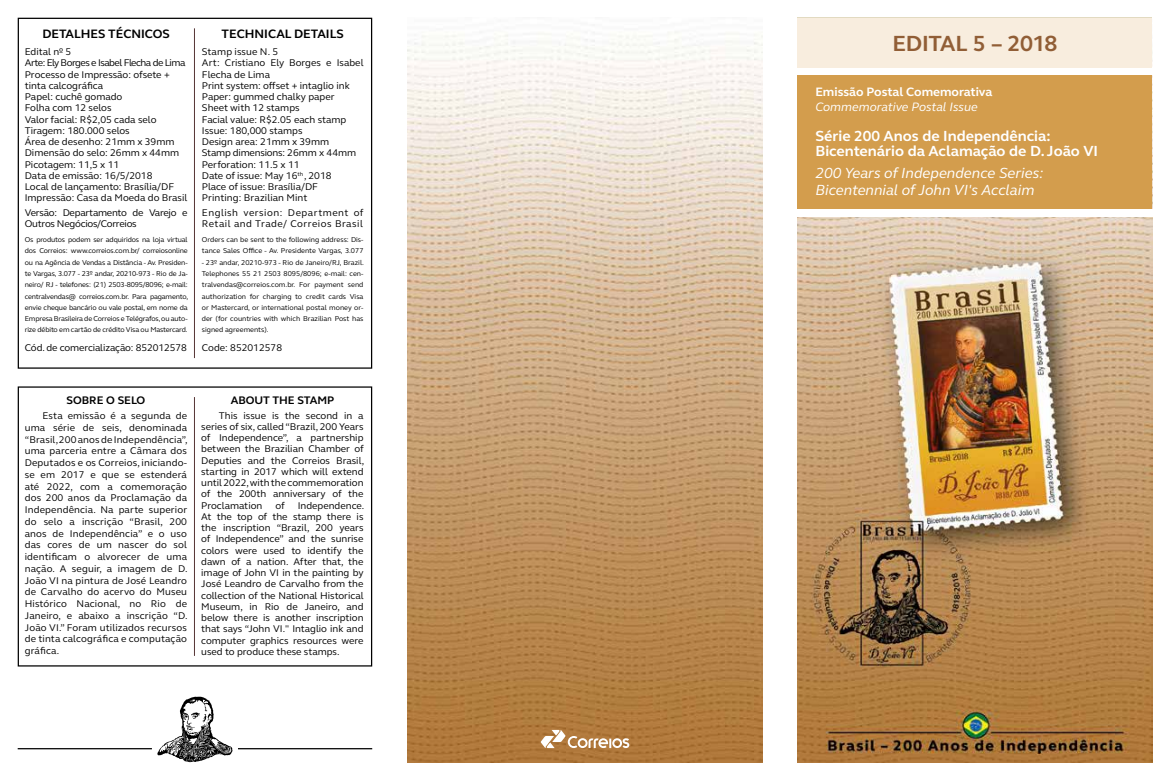
<style>
.page{position:relative;width:1170px;height:780px;background:#fff}
.page>*{position:absolute;margin:0;border:0;box-sizing:border-box;transform-origin:0 0}
.t1{font:700 22.5px "FS Elliot";letter-spacing:-.015em;color:#915e36}
.t2{font:700 15px/15px "FS Elliot";color:#fff}
.t3{font:italic 15px/16.8px "FS Elliot";color:#fff}
.t4{font:700 12.5px "FS Elliot";color:#000}
.t5{font:700 12.5px "FS Elliot";color:#fff}
.t6{font:italic 12.5px "FS Elliot";color:#fff}
.t7{font:700 11.25px "FS Elliot";color:#000}
.t8{font:10px/11.2px "FS Elliot";color:#000;text-align:justify}
.t9{font:10px/11.2px "FS Elliot";letter-spacing:.05em;color:#000}
.t10{font:10px/11.2px "FS Elliot";letter-spacing:-.025em;color:#000}
.t11{font:7.25px/11.2px "FS Elliot";color:#000;text-align:justify}
</style>
<div class="page">
<img style="left:797px;top:217px;width:355px;height:545px">
<img style="left:408px;top:31px;width:354px;height:731px">
<div style="left:797px;top:74px;width:355px;height:137px;background:#d39d4d"></div>
<div style="left:18px;top:18px;width:354px;height:350px;border:1px solid #000"></div>
<div style="left:18px;top:386px;width:354px;height:280px;border:1px solid #000"></div>
<svg style="left:540px;top:729px;width:89px;height:19px"></svg>
<hr style="left:194px;top:28px;width:1px;height:330px;background:#563535">
<hr style="left:194px;top:397px;width:1px;height:258px;background:#563535">
<div style="left:791px;top:209px;width:374px;height:7px;background:#fff"></div>
<div style="left:797px;top:18px;width:355px;height:49px;background:#f8edde"></div>
<svg style="left:157px;top:696px;width:75px;height:66px"></svg>
<hr style="left:238px;top:748px;width:134px;height:1px;background:#000">
<hr style="left:18px;top:748px;width:134px;height:1px;background:#000">
<p class="t4" style="left:42px;top:25px;width:129px">DETALHES TÉCNICOS</p>
<p class="t8" style="left:25px;top:46px;width:164px;text-align:left">Edital nº 5<br>Arte: Ely Borges e Isabel Flecha de Lima<br>Processo de Impressão: ofsete + tinta calcográfica<br>Papel: cuchê gomado<br>Folha com 12 selos<br>Valor facial: R$2,05 cada selo<br>Tiragem: 180.000 selos<br>Área de desenho: 21mm x 39mm<br>Dimensão do selo: 26mm x 44mm<br>Picotagem: 11,5 x 11<br>Data de emissão: 16/5/2018<br>Local de lançamento: Brasília/DF<br>Impressão: Casa da Moeda do Brasil</p>
<p class="t10" style="left:25px;top:207px;width:164px">Versão: Departamento de Varejo e<br>Outros Negócios/Correios</p>
<p class="t11" style="left:25px;top:234px;width:165px">Os produtos podem ser adquiridos na loja virtual dos Correios: www.correios.com.br/ correiosonline ou na Agência de Vendas a Distância - Av. Presiden&shy;te Vargas, 3.077 - 23º andar, 20210-973 - Rio de Ja&shy;neiro/ RJ - telefones: (21) 2503-8095/8096; e-mail: centralvendas@ correios.com.br. Para pagamento, envie cheque bancário ou vale postal, em nome da Empresa Brasileira de Correios e Telégrafos, ou auto&shy;rize débito em cartão de crédito Visa ou Mastercard.</p>
<p class="t8" style="left:25px;top:341px;width:164px">Cód. de comercialização: 852012578</p>
<p class="t4" style="left:222px;top:25px;width:124px">TECHNICAL DETAILS</p>
<p class="t8" style="left:202px;top:46px;width:163px;text-align:left">Stamp issue N. 5<br>Art: Cristiano Ely Borges e Isabel<br>Flecha de Lima<br>Print system: offset + intaglio ink<br>Paper: gummed chalky paper<br>Sheet with 12 stamps<br>Facial value: R$2.05 each stamp<br>Issue: 180,000 stamps<br>Design area: 21mm x 39mm<br>Stamp dimensions: 26mm x 44mm<br>Perforation: 11.5 x 11<br>Date of issue: May 16<sup>th</sup> , 2018<br>Place of issue: Brasília/DF<br>Printing: Brazilian Mint</p>
<p class="t9" style="left:202px;top:207px;width:163px">English version: Department of<br>Retail and Trade/ Correios Brasil</p>
<p class="t11" style="left:202px;top:234px;width:163px">Orders can be sent to the following address: Dis&shy;tance Sales Office - Av. Presidente Vargas, 3.077</p>
<p class="t11" style="left:202px;top:256px;width:164px">- 23º andar, 20210-973 - Rio de Janeiro/RJ, Brazil.<br>Telephones 55 21 2503 8095/8096; e-mail: cen&shy;tralvendas@correios.com.br. For payment send authorization for charging to credit cards Visa or Mastercard, or international postal money or&shy;der (for countries with which Brazilian Post has signed agreements).</p>
<p class="t8" style="left:202px;top:341px;width:82px">Code: 852012578</p>
<p class="t7" style="left:66px;top:392px;width:80px">SOBRE O SELO</p>
<p class="t8" style="left:25px;top:409px;width:164px;line-height:11.8px;text-indent:18px">Esta emissão é a segunda de uma série de seis, denominada “Brasil, 200 anos de Independência”, uma parceria entre a Câmara dos Deputados e os Correios, iniciando&shy;se em 2017 e que se estenderá até 2022, com a comemoração dos 200 anos da Proclamação da Independência. Na parte superior do selo a inscrição “Brasil, 200 anos de Independência” e o uso das cores de um nascer do sol identificam o alvorecer de uma nação. A seguir, a imagem de D.<br>João VI na pintura de José Leandro de Carvalho do acervo do Museu Histórico Nacional, no Rio de Janeiro, e abaixo a inscrição “D.<br>João VI.” Foram utilizados recursos de tinta calcográfica e computação gráfica.</p>
<p class="t7" style="left:231px;top:392px;width:105px">ABOUT THE STAMP</p>
<p class="t8" style="left:201px;top:409px;width:164px;text-indent:18px">This issue is the second in a series of six, called “Brazil, 200 Years of Independence”, a partnership between the Brazilian Chamber of Deputies and the Correios Brasil, starting in 2017 which will extend until 2022, with the commemoration of the 200th anniversary of the Proclamation</p>
<p class="t8" style="left:275px;top:499px;width:11px">of</p>
<p class="t8" style="left:201px;top:499px;width:164px;text-indent:96px">Independence.<br>At the top of the stamp there is the inscription “Brazil, 200 years of Independence” and the sunrise colors were used to identify the dawn of a nation. After that, the image of John VI in the painting by José Leandro de Carvalho from the collection of the National Historical Museum, in Rio de Janeiro, and below there is another inscription that says “John VI." Intaglio ink and computer graphics resources were used to produce these stamps.</p>
<h1 class="t1" style="left:892px;top:28px;width:166px">EDITAL 5 – 2018</h1>
<p class="t5" style="left:815px;top:83px;width:178px">Emissão Postal Comemorativa</p>
<p class="t6" style="left:815px;top:98px;width:164px">Commemorative Postal Issue</p>
<h2 class="t2" style="left:815px;top:128px;width:284px">Série 200 Anos de Independência:<br>Bicentenário da Aclamação de D. João VI</h2>
<h2 class="t3" style="left:815px;top:164px;width:229px">200 Years of Independence Series:<br>Bicentennial of John VI's Acclaim</h2>
</div>
